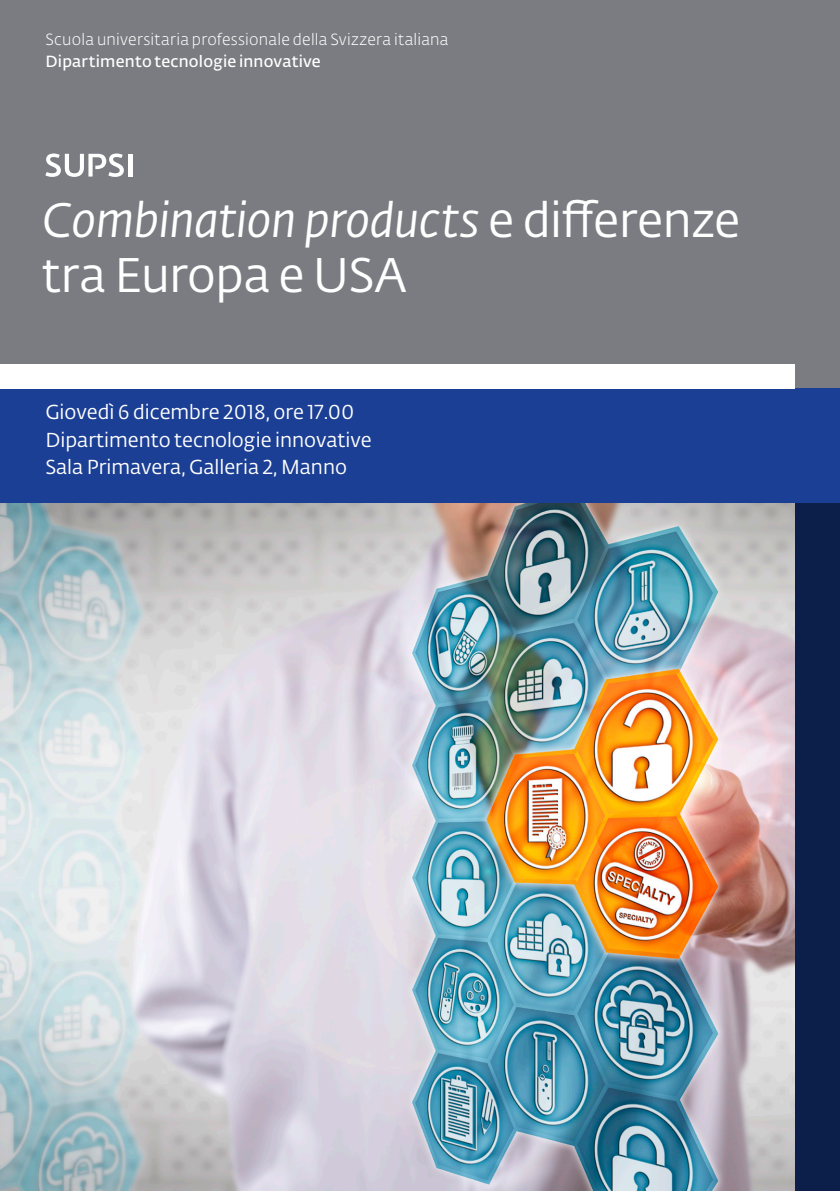
<style>
.page{position:relative;width:840px;height:1191px;background:#fff}
.page>*{position:absolute;margin:0;border:0;box-sizing:border-box;transform-origin:0 0}
.bandiera{font:48px/55px "SUPSI Fedra Sans";letter-spacing:-.01em;color:#fff}
.bandiera-2{font:20px "SUPSI Fedra Sans";color:#fff}
.bandiera-3{font:300 16px "SUPSI Fedra Sans";letter-spacing:.015em;color:#fff}
.bandiera-4{font:600 16px "SUPSI Fedra Sans";letter-spacing:.015em;color:#fff}
.s1{font-style:italic}
</style>
<div class="page">
<div style="left:0;top:0;width:839px;height:1191px;background:#7a7c81"></div>
<div style="left:794px;top:473px;width:45px;height:718px;background:#0c1e4a"></div>
<div style="left:0;top:389px;width:839px;height:114px;background:#1b3f94"></div>
<div style="left:0;top:364px;width:794px;height:25px;background:#fff"></div>
<hr style="left:128px;top:154px;width:4px;height:22px;background:#fff">
<svg style="left:45px;top:153px;width:79px;height:24px"></svg>
<img style="left:0;top:503px;width:794px;height:688px">
<p class="bandiera-3" style="left:45px;top:29px;width:404px">Scuola universitaria professionale della Svizzera italiana</p>
<p class="bandiera-4" style="left:45px;top:50px;width:277px">Dipartimento tecnologie innovative</p>
<p class="bandiera" style="left:42px;top:192px;width:699px"><span class="s1">Combination products</span> e differenze tra Europa e USA</p>
<p class="bandiera-2" style="left:45px;top:398px;width:310px">Giovedì 6 dicembre 2018, ore 17.00</p>
<p class="bandiera-2" style="left:45px;top:425px;width:327px">Dipartimento tecnologie innovative</p>
<p class="bandiera-2" style="left:45px;top:453px;width:303px">Sala Primavera, Galleria 2, Manno</p>
</div>
